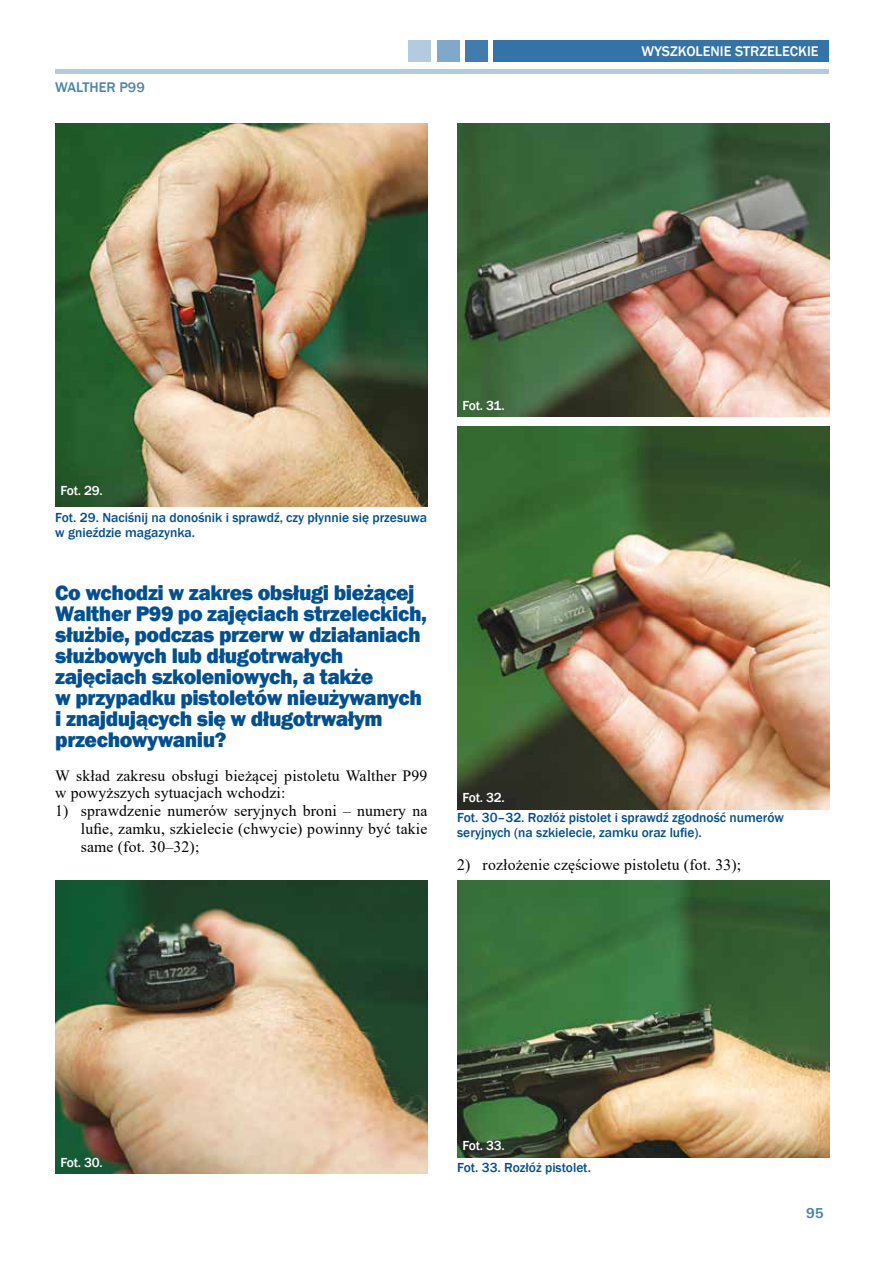
<style>
.page{position:relative;width:893px;height:1263px;background:#fff}
.page>*{position:absolute;margin:0;border:0;box-sizing:border-box;transform-origin:0 0}
.t1{font:800 21.75px/21px "Franklin Gothic";letter-spacing:-.02em;color:#005092}
.t2{font:15.75px/17.9px "Times New Roman";letter-spacing:.01em;color:#000}
.t3{font:500 14.4px "Franklin Gothic";color:#fff}
.t4{font:500 14.4px "Franklin Gothic";color:#4d85b2}
.t5{font:700 14.4px "Univers";color:#4d85b2}
.t6{font:500 13.5px/15px "Franklin Gothic";color:#005092}
.t7{font:500 13.5px "Franklin Gothic";letter-spacing:-.02em;color:#fff}
</style>
<div class="page">
<hr style="left:55px;top:70px;width:774px;height:4px;background:#b3cbde">
<div style="left:493px;top:41px;width:336px;height:21px;background:#3373a8"></div>
<div style="left:465px;top:41px;width:23px;height:21px;background:#407cad"></div>
<div style="left:437px;top:41px;width:22px;height:21px;background:#80a8c8"></div>
<div style="left:408px;top:41px;width:23px;height:21px;background:#b3cbde"></div>
<img style="left:55px;top:123px;width:372px;height:383px">
<img style="left:55px;top:880px;width:372px;height:294px">
<img style="left:457px;top:123px;width:372px;height:294px">
<img style="left:457px;top:426px;width:372px;height:383px">
<img style="left:457px;top:880px;width:372px;height:278px">
<p class="t4" style="left:55px;top:78px;width:91px">WALTHER P99</p>
<p class="t3" style="left:642px;top:43px;width:179px">WYSZKOLENIE STRZELECKIE</p>
<p class="t7" style="left:462px;top:397px;width:44px">Fot. 31.</p>
<p class="t7" style="left:61px;top:482px;width:44px">Fot. 29.</p>
<p class="t6" style="left:55px;top:510px;width:373px">Fot. 29. Naciśnij na donośnik i sprawdź, czy płynnie się przesuwa w gnieździe magazynka.</p>
<p class="t1" style="left:55px;top:582px;width:373px">Co wchodzi w zakres obsługi bieżącej Walther P99 po zajęciach strzeleckich, służbie, podczas przerw w działaniach służbowych lub długotrwałych zajęciach szkoleniowych, a także<br>w przypadku pistoletów nieużywanych i znajdujących się w długotrwałym przechowywaniu?</p>
<p class="t2" style="left:55px;top:766px;width:374px">W skład zakresu obsługi bieżącej pistoletu Walther P99 w powyższych sytuacjach wchodzi:</p>
<p class="t2" style="left:81px;top:801px;width:348px;text-align:justify;text-indent:-26px">1) sprawdzenie numerów seryjnych broni – numery na lufie, zamku, szkielecie (chwycie) powinny być takie same (fot. 30–32);</p>
<p class="t7" style="left:462px;top:789px;width:44px">Fot. 32.</p>
<p class="t6" style="left:457px;top:810px;width:328px">Fot. 30–32. Rozłóż pistolet i sprawdź zgodność numerów seryjnych (na szkielecie, zamku oraz lufie).</p>
<p class="t2" style="left:457px;top:855px;width:286px">2) rozłożenie częściowe pistoletu (fot. 33);</p>
<p class="t7" style="left:61px;top:1154px;width:44px">Fot. 30.</p>
<p class="t7" style="left:462px;top:1137px;width:44px">Fot. 33.</p>
<p class="t6" style="left:457px;top:1160px;width:135px">Fot. 33. Rozłóż pistolet.</p>
<p class="t5" style="left:806px;top:1204px;width:20px">95</p>
</div>
